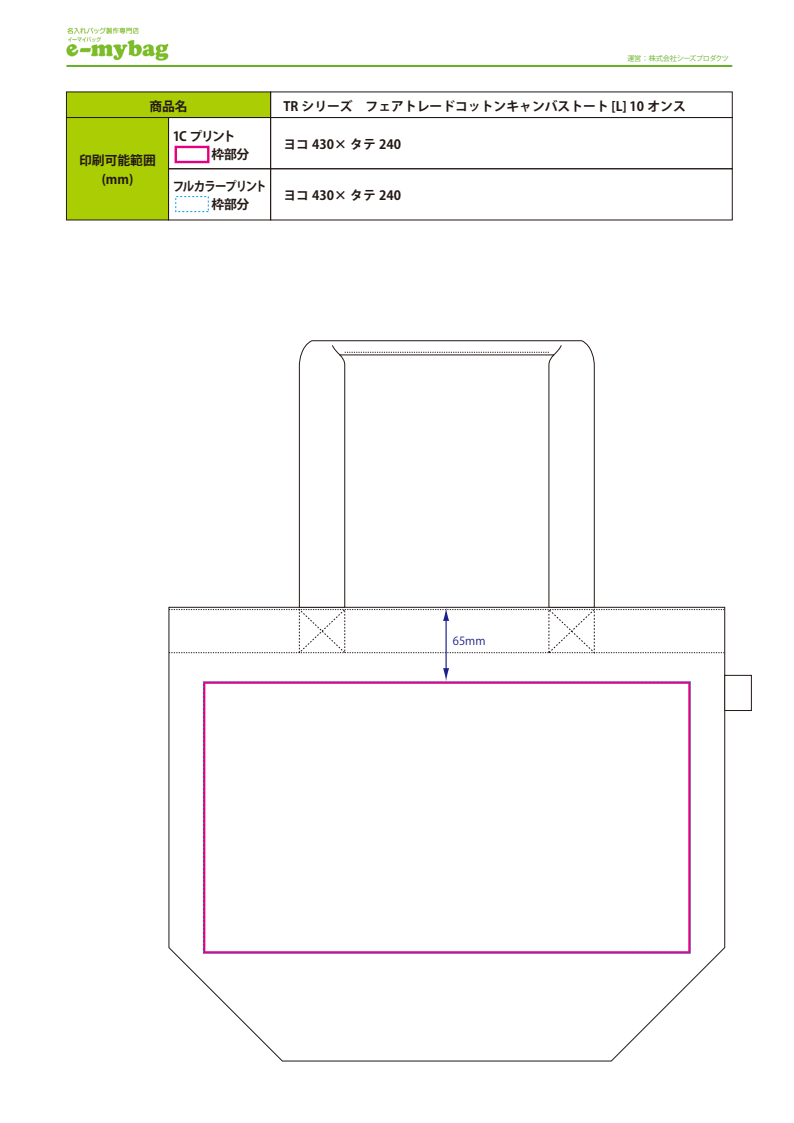
<style>
.page{position:relative;width:794px;height:1123px;background:#fff}
.page>*{position:absolute;margin:0;border:0;box-sizing:border-box;transform-origin:0 0}
.t1{font:700 12.8px/19.2px "Koz Go Pro";color:#221815;text-align:center}
.t2{font:700 12.8px/18.4px "Koz Go Pro";letter-spacing:-.085em;color:#221815;scale:.9 1}
.t3{font:700 12.8px/18.4px "Koz Go Pro";letter-spacing:-.075em;color:#221815}
.t4{font:11.2px "Koz Go Pro";color:#1d2088}
.t5{font:7.2px "Koz Go Pro";letter-spacing:-.045em;color:#67af28}
.s1{font-weight:800;font-size:19.2px;color:#e4007f}
.s2{font-weight:800;font-size:19.2px;color:#00a0e9}
</style>
<div class="page">
<svg style="left:169px;top:607px;width:556px;height:454px"></svg>
<div style="left:724px;top:675px;width:27px;height:35px;background:#fff;border:1px solid #221815"></div>
<svg style="left:299px;top:340px;width:295px;height:267px"></svg>
<svg style="left:332px;top:345px;width:229px;height:10px"></svg>
<svg style="left:203px;top:681px;width:487px;height:272px"></svg>
<hr style="left:445px;top:618px;width:2px;height:53px;background:#1d2088">
<svg style="left:443px;top:668px;width:6px;height:13px"></svg>
<svg style="left:169px;top:607px;width:555px;height:46px"></svg>
<div style="left:66px;top:91px;width:205px;height:27px;background:#abcd03"></div>
<div style="left:168px;top:117px;width:103px;height:52px;border:1px solid #221815"></div>
<div style="left:66px;top:117px;width:103px;height:103px;background:#abcd03;border:1px solid #221815"></div>
<div style="left:270px;top:117px;width:462px;height:52px;border:1px solid #221815"></div>
<div style="left:168px;top:168px;width:103px;height:52px;border:1px solid #221815"></div>
<div style="left:270px;top:168px;width:462px;height:52px;border:1px solid #221815"></div>
<div style="left:175px;top:146px;width:34px;height:17px;border:2px solid #e4007f"></div>
<img style="left:66px;top:27px;width:102px;height:34px">
<hr style="left:66px;top:65px;width:666px;height:2px;background:#67af28">
<p class="t1" style="left:149px;top:97px;width:40px">商品名</p>
<p class="t1" style="left:79px;top:151px;width:78px">印刷可能範囲(mm)</p>
<p class="t3" style="left:173px;top:128px;width:78px">1C プリント<span class="s1">　</span> 枠部分</p>
<p class="t2" style="left:173px;top:178px;width:106px">フルカラープリント<span class="s2">　</span> 枠部分</p>
<p class="t5" style="left:627px;top:54px;width:103px">運営：株式会社シーズプロダクツ</p>
<p class="t1" style="left:283px;top:97px;width:404px">TR シリーズ　フェアトレードコットンキャンバストート [L] 10 オンス</p>
<p class="t1" style="left:283px;top:135px;width:119px">ヨコ 430× タテ 240</p>
<p class="t1" style="left:283px;top:186px;width:119px">ヨコ 430× タテ 240</p>
<p class="t4" style="left:453px;top:633px;width:34px">65mm</p>
</div>
